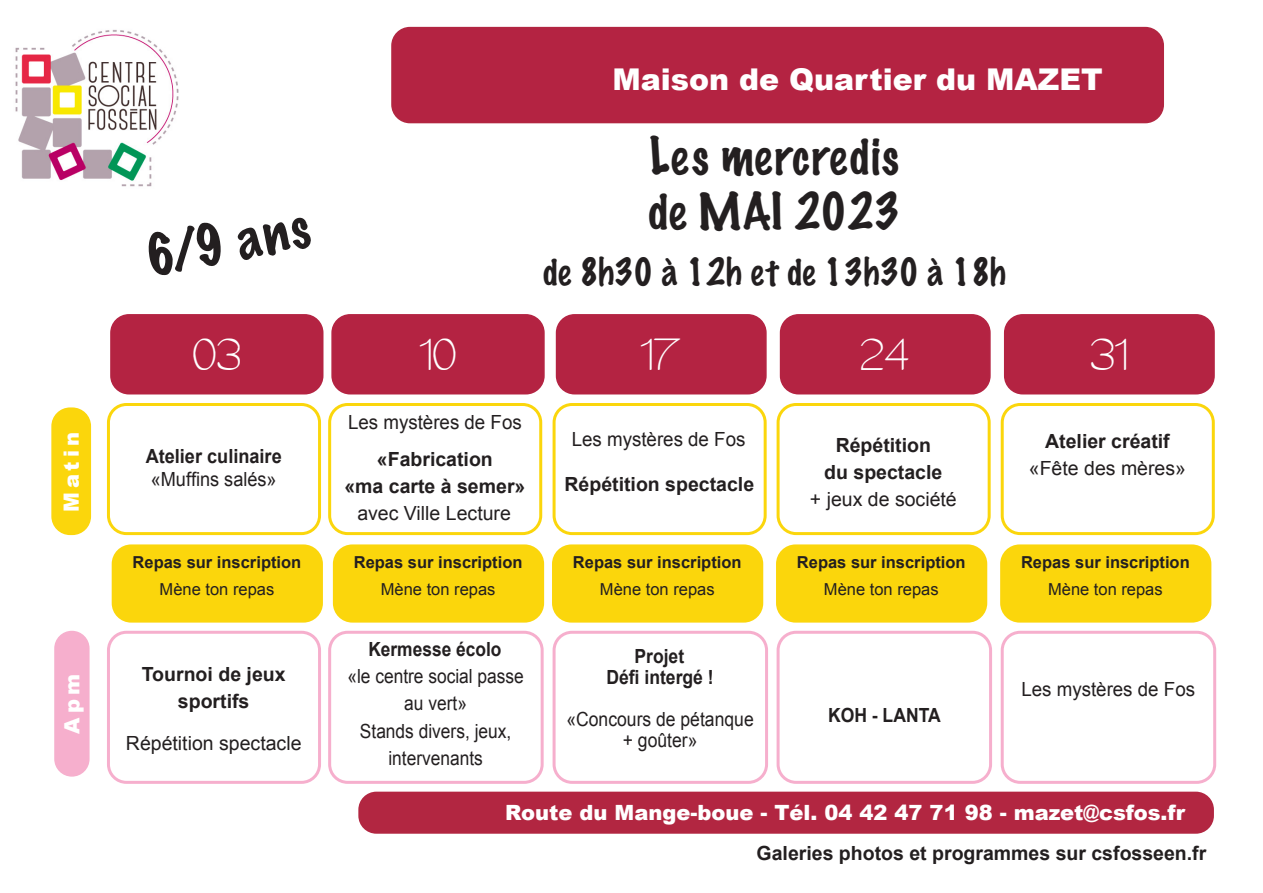
<style>
.page{position:relative;width:1263px;height:893px;background:#fff}
.page>*{position:absolute;margin:0;border:0;box-sizing:border-box;transform-origin:0 0}
.t1{font:100 52.5px "Marker Felt";color:#231f20}
.t2{font:100 46.5px/55.8px "Marker Felt";letter-spacing:.015em;color:#231f20}
.t3{font:45px "Epifania";color:#fff}
.t4{font:100 34.5px "Marker Felt";color:#231f20}
.t5{font:900 30px "Arial";color:#fff}
.t6{font:900 21px "Arial";color:#fff}
.t7{font:700 19.5px/27px "Arial";color:#231f20;text-align:center}
.t8{font:19.5px "Arial";color:#231f20}
.t9{font:19.5px/27px "Arial";color:#231f20;text-align:center;scale:.89 1}
.t10{font:19.5px "Arial";color:#231f20;scale:.96 1}
.t11{font:700 19.5px/21px "Arial";color:#231f20;text-align:center;scale:.9 1}
.t12{font:19.5px/21px "Arial";color:#231f20;text-align:center;scale:.9 1}
.t13{font:700 19.5px "Arial";color:#231f20;scale:.93 1}
.t14{font:19.5px "Arial";color:#231f20;scale:.93 1}
.t15{font:700 19.5px "Arial";color:#231f20;scale:.89 1}
.t16{font:700 16.5px "Arial";color:#231f20}
.t17{font:16.5px "Arial";color:#231f20}
</style>
<div class="page">
<img style="left:15px;top:29px;width:164px;height:158px">
<div style="left:52px;top:408px;width:38px;height:126px;background:#fbd60c;border-radius:18px"></div>
<div style="left:51px;top:407px;width:40px;height:128px;border:2px solid #fbd60c;border-radius:18px"></div>
<div style="left:55px;top:631px;width:34px;height:145px;background:#f6afcd;border-radius:17px"></div>
<div style="left:54px;top:631px;width:36px;height:146px;border:2px solid #f6afcd;border-radius:17px"></div>
<div style="left:392px;top:28px;width:771px;height:95px;background:#b42342;border-radius:18px"></div>
<div style="left:391px;top:27px;width:773px;height:96px;border:2px solid #b22641;border-radius:18px"></div>
<div style="left:358px;top:792px;width:856px;height:42px;background:#b22641;border-radius:18px"></div>
<div style="left:111px;top:315px;width:212px;height:79px;background:#b42342;border-radius:18px"></div>
<div style="left:110px;top:314px;width:213px;height:80px;border:2px solid #b42342;border-radius:18px"></div>
<div style="left:332px;top:315px;width:212px;height:79px;background:#b42342;border-radius:18px"></div>
<div style="left:331px;top:314px;width:214px;height:80px;border:2px solid #b42342;border-radius:18px"></div>
<div style="left:556px;top:315px;width:210px;height:79px;background:#b42342;border-radius:18px"></div>
<div style="left:556px;top:314px;width:211px;height:80px;border:2px solid #b42342;border-radius:18px"></div>
<div style="left:780px;top:315px;width:210px;height:79px;background:#b42342;border-radius:18px"></div>
<div style="left:780px;top:314px;width:211px;height:80px;border:2px solid #b42342;border-radius:18px"></div>
<div style="left:1005px;top:315px;width:209px;height:79px;background:#b42342;border-radius:18px"></div>
<div style="left:1004px;top:314px;width:211px;height:80px;border:2px solid #b42342;border-radius:18px"></div>
<div style="left:107px;top:403px;width:214px;height:132px;border:3px solid #fbd60c;border-radius:18px"></div>
<div style="left:328px;top:403px;width:214px;height:132px;border:3px solid #fbd60c;border-radius:18px"></div>
<div style="left:113px;top:546px;width:208px;height:75px;background:#fbd60c;border-radius:18px"></div>
<div style="left:112px;top:544px;width:211px;height:79px;border:3px solid #fbd60c;border-radius:18px"></div>
<div style="left:334px;top:546px;width:209px;height:75px;background:#fbd60c;border-radius:18px"></div>
<div style="left:333px;top:544px;width:211px;height:79px;border:3px solid #fbd60c;border-radius:18px"></div>
<div style="left:553px;top:546px;width:209px;height:75px;background:#fbd60c;border-radius:18px"></div>
<div style="left:552px;top:544px;width:211px;height:79px;border:3px solid #fbd60c;border-radius:18px"></div>
<div style="left:777px;top:546px;width:209px;height:75px;background:#fbd60c;border-radius:18px"></div>
<div style="left:776px;top:544px;width:211px;height:79px;border:3px solid #fbd60c;border-radius:18px"></div>
<div style="left:1002px;top:546px;width:208px;height:75px;background:#fbd60c;border-radius:18px"></div>
<div style="left:1000px;top:544px;width:211px;height:79px;border:3px solid #fbd60c;border-radius:18px"></div>
<div style="left:553px;top:403px;width:214px;height:132px;border:3px solid #fbd60c;border-radius:18px"></div>
<div style="left:776px;top:403px;width:215px;height:132px;border:3px solid #fbd60c;border-radius:18px"></div>
<div style="left:1001px;top:403px;width:214px;height:132px;border:3px solid #fbd60c;border-radius:18px"></div>
<div style="left:107px;top:631px;width:214px;height:153px;border:3px solid #f6afcd;border-radius:18px"></div>
<div style="left:328px;top:631px;width:216px;height:153px;border:3px solid #f6afcd;border-radius:18px"></div>
<div style="left:553px;top:631px;width:215px;height:153px;border:3px solid #f6afcd;border-radius:18px"></div>
<div style="left:776px;top:631px;width:216px;height:153px;border:3px solid #f6afcd;border-radius:18px"></div>
<div style="left:1001px;top:631px;width:215px;height:153px;border:3px solid #f6afcd;border-radius:18px"></div>
<p class="t6" style="left:56px;top:512px;width:82px;rotate:-90deg">Matin</p>
<p class="t6" style="left:57px;top:734px;width:62px;rotate:-90deg">Apm</p>
<h1 class="t1" style="left:138px;top:217px;width:168px;rotate:-11deg">6/9 ans</h1>
<h3 class="t5" style="left:612px;top:58px;width:492px">Maison de Quartier du MAZET</h3>
<h2 class="t2" style="left:649px;top:127px;width:253px">Les mercredis de MAI 2023</h2>
<h3 class="t4" style="left:543px;top:245px;width:464px">de 8h30 à 12h et de 13h30 à 18h</h3>
<h3 class="t3" style="left:193px;top:330px;width:50px">03</h3>
<h3 class="t3" style="left:419px;top:330px;width:39px">10</h3>
<h3 class="t3" style="left:640px;top:330px;width:43px">17</h3>
<h3 class="t3" style="left:860px;top:330px;width:51px">24</h3>
<h3 class="t3" style="left:1090px;top:330px;width:39px">31</h3>
<p class="t13" style="left:146px;top:443px;width:148px">Atelier culinaire</p>
<p class="t14" style="left:151px;top:466px;width:137px">«Muffins salés»</p>
<p class="t16" style="left:133px;top:551px;width:170px">Repas sur inscription</p>
<p class="t17" style="left:160px;top:578px;width:116px">Mène ton repas</p>
<p class="t7" style="left:142px;top:662px;width:145px">Tournoi de jeux sportifs</p>
<p class="t8" style="left:126px;top:731px;width:177px">Répétition spectacle</p>
<p class="t10" style="left:348px;top:409px;width:182px">Les mystères de Fos</p>
<p class="t7" style="left:344px;top:446px;width:183px">«Fabrication<br>«ma carte à semer»</p>
<p class="t8" style="left:357px;top:501px;width:155px">avec Ville Lecture</p>
<p class="t16" style="left:354px;top:551px;width:170px">Repas sur inscription</p>
<p class="t17" style="left:381px;top:578px;width:116px">Mène ton repas</p>
<p class="t15" style="left:368px;top:637px;width:151px">Kermesse écolo</p>
<p class="t9" style="left:347px;top:663px;width:200px">«le centre social passe au vert»<br>Stands divers, jeux, intervenants</p>
<p class="t10" style="left:572px;top:426px;width:182px">Les mystères de Fos</p>
<p class="t7" style="left:564px;top:471px;width:191px">Répétition spectacle</p>
<p class="t16" style="left:573px;top:551px;width:170px">Repas sur inscription</p>
<p class="t17" style="left:600px;top:578px;width:116px">Mène ton repas</p>
<p class="t7" style="left:824px;top:433px;width:120px">Répétition du spectacle</p>
<p class="t8" style="left:810px;top:487px;width:148px">+ jeux de société</p>
<p class="t16" style="left:797px;top:551px;width:170px">Repas sur inscription</p>
<p class="t17" style="left:824px;top:578px;width:116px">Mène ton repas</p>
<p class="t11" style="left:606px;top:647px;width:121px">Projet<br>Défi intergé !</p>
<p class="t12" style="left:566px;top:709px;width:210px">«Concours de pétanque + goûter»</p>
<p class="t11" style="left:828px;top:705px;width:127px">KOH - LANTA</p>
<p class="t7" style="left:1045px;top:428px;width:126px">Atelier créatif</p>
<p class="t8" style="left:1029px;top:456px;width:159px">«Fête des mères»</p>
<p class="t16" style="left:1021px;top:551px;width:170px">Repas sur inscription</p>
<p class="t17" style="left:1048px;top:578px;width:116px">Mène ton repas</p>
<p class="t10" style="left:1021px;top:677px;width:182px">Les mystères de Fos</p>
<p class="t6" style="left:505px;top:797px;width:681px">Route du Mange-boue - Tél. 04 42 47 71 98 - mazet@csfos.fr</p>
<p class="t7" style="left:756px;top:840px;width:451px">Galeries photos et programmes sur csfosseen.fr</p>
</div>
